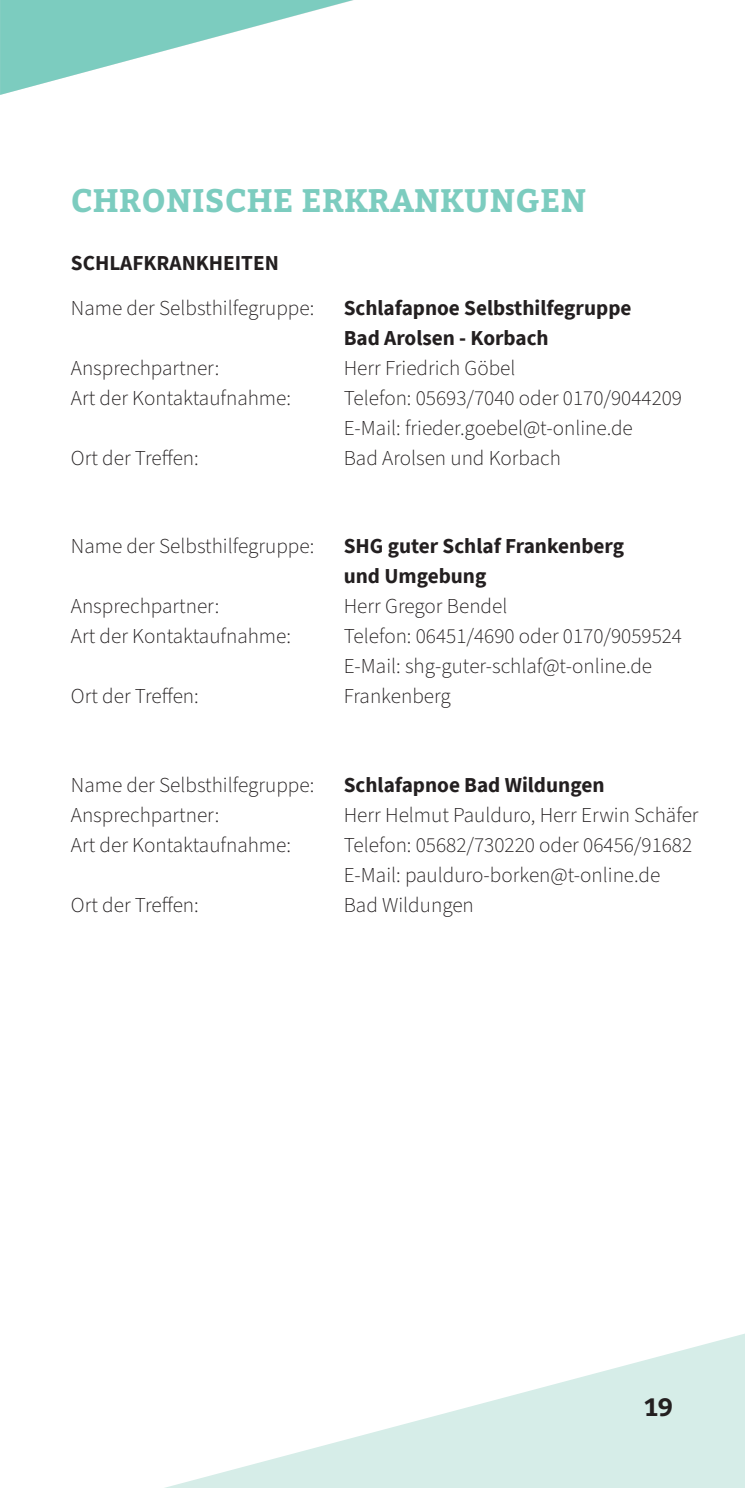
<style>
.page{position:relative;width:745px;height:1488px;background:#fff}
.page>*{position:absolute;margin:0;border:0;box-sizing:border-box;transform-origin:0 0}
.t1{font:700 32.5px "Bitter";letter-spacing:.01em;color:#7cccbf}
.t2{font:700 25px "Bitter";color:#231f20}
.t3{font:300 21.25px/30px "Source Sans Pro";color:#231f20}
.t4{font:700 21.25px/30px "Source Sans Pro";color:#231f20}
</style>
<div class="page">
<svg style="left:165px;top:1333px;width:580px;height:155px"></svg>
<svg style="left:0;top:0;width:353px;height:95px"></svg>
<h1 class="t1" style="left:71px;top:187px;width:517px">CHRONISCHE ERKRANKUNGEN</h1>
<p class="t4" style="left:71px;top:248px;width:209px">SCHLAFKRANKHEITEN</p>
<p class="t3" style="left:71px;top:294px;width:245px">Name der Selbsthilfegruppe:</p>
<p class="t4" style="left:344px;top:292px;width:289px">Schlafapnoe Selbsthilfegruppe<br>Bad Arolsen - Korbach</p>
<p class="t3" style="left:71px;top:354px;width:150px">Ansprechpartner:</p>
<p class="t3" style="left:344px;top:354px;width:173px">Herr Friedrich Göbel</p>
<p class="t3" style="left:71px;top:384px;width:222px">Art der Kontaktaufnahme:</p>
<p class="t3" style="left:344px;top:384px;width:340px">Telefon: 05693/7040 oder 0170/9044209<br>E-Mail: frieder.goebel@t-online.de</p>
<p class="t3" style="left:71px;top:444px;width:129px">Ort der Treffen:</p>
<p class="t3" style="left:344px;top:444px;width:219px">Bad Arolsen und Korbach</p>
<p class="t3" style="left:71px;top:533px;width:245px">Name der Selbsthilfegruppe:</p>
<p class="t4" style="left:344px;top:530px;width:282px">SHG guter Schlaf Frankenberg und Umgebung</p>
<p class="t3" style="left:71px;top:593px;width:150px">Ansprechpartner:</p>
<p class="t3" style="left:344px;top:593px;width:165px">Herr Gregor Bendel</p>
<p class="t3" style="left:71px;top:623px;width:222px">Art der Kontaktaufnahme:</p>
<p class="t3" style="left:344px;top:623px;width:340px">Telefon: 06451/4690 oder 0170/9059524<br>E-Mail: shg-guter-schlaf@t-online.de</p>
<p class="t3" style="left:71px;top:683px;width:129px">Ort der Treffen:</p>
<p class="t3" style="left:344px;top:683px;width:109px">Frankenberg</p>
<p class="t3" style="left:71px;top:771px;width:245px">Name der Selbsthilfegruppe:</p>
<p class="t4" style="left:344px;top:769px;width:262px">Schlafapnoe Bad Wildungen</p>
<p class="t3" style="left:71px;top:801px;width:150px">Ansprechpartner:</p>
<p class="t3" style="left:344px;top:801px;width:356px">Herr Helmut Paulduro, Herr Erwin Schäfer</p>
<p class="t3" style="left:71px;top:831px;width:222px">Art der Kontaktaufnahme:</p>
<p class="t3" style="left:344px;top:831px;width:350px">Telefon: 05682/730220 oder 06456/91682<br>E-Mail: paulduro-borken@t-online.de</p>
<p class="t3" style="left:71px;top:891px;width:129px">Ort der Treffen:</p>
<p class="t3" style="left:344px;top:891px;width:132px">Bad Wildungen</p>
<p class="t2" style="left:644px;top:1396px;width:30px">19</p>
</div>
